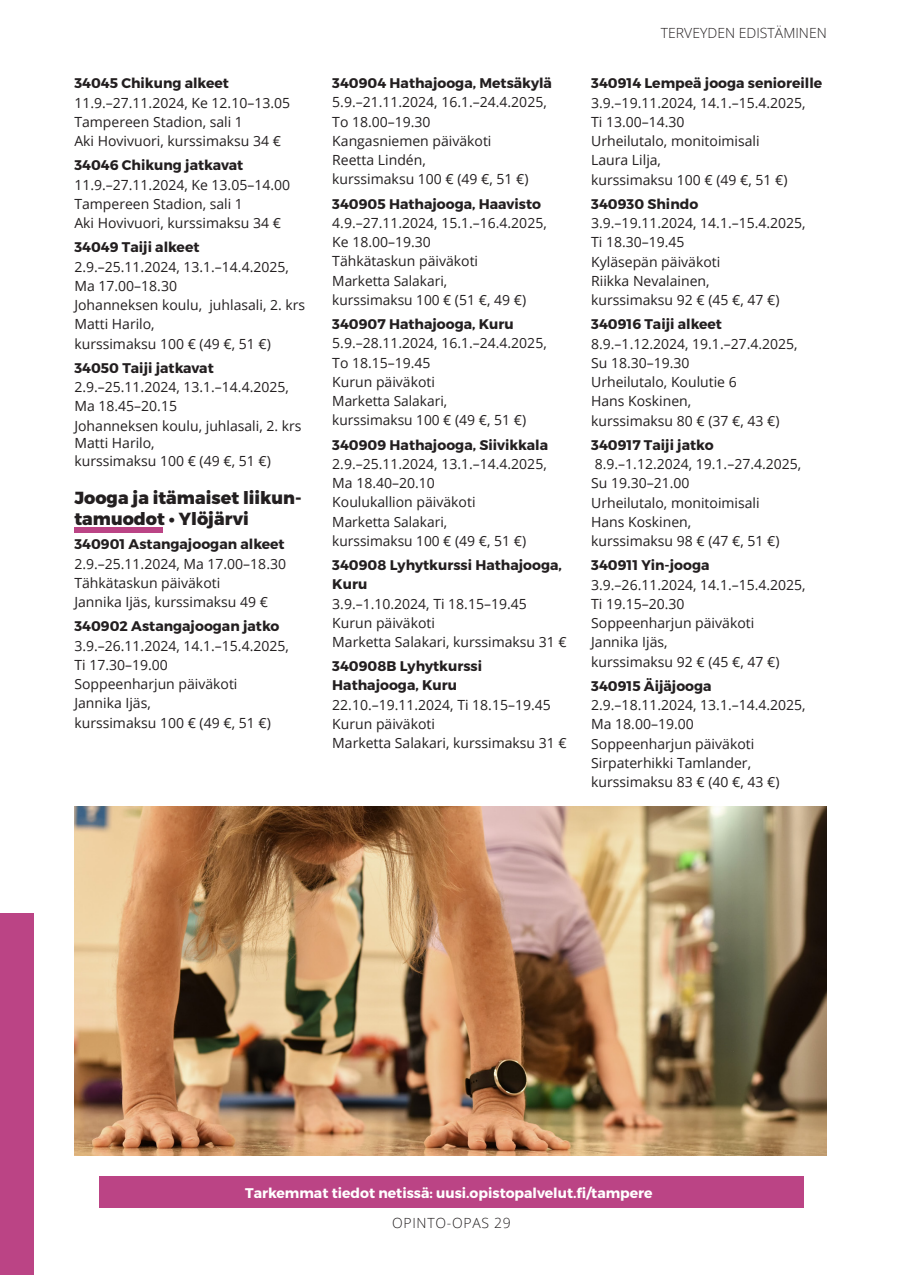
<style>
.page{position:relative;width:903px;height:1275px;background:#fff}
.page>*{position:absolute;margin:0;border:0;box-sizing:border-box;transform-origin:0 0}
.t1{font:800 17.5px/21px "Montserrat";color:#231f20}
.t2{font:14px/19.2px "Open Sans";color:#231f20}
.t3{font:700 14px "Montserrat";color:#fff}
.t4{font:300 14px "Open Sans";color:#231f20}
.t5{font:300 14px "Open Sans";letter-spacing:.05em;color:#231f20}
.s1{font-family:"Montserrat";font-weight:700}
</style>
<div class="page">
<div style="left:99px;top:1177px;width:705px;height:31px;background:#bb4485"></div>
<img style="left:74px;top:806px;width:753px;height:349px">
<div style="left:0;top:914px;width:34px;height:361px;background:#bb4485"></div>
<div style="left:74px;top:527px;width:89px;height:6px;background:#bb4485"></div>
<p class="t2" style="left:74px;top:73px;width:217px"><span class="s1">34045 Chikung alkeet<br></span>11.9.–27.11.2024, Ke 12.10–13.05<br>Tampereen Stadion, sali 1<br>Aki Hovivuori, kurssimaksu 34 €</p>
<p class="t2" style="left:74px;top:155px;width:217px"><span class="s1">34046 Chikung jatkavat<br></span>11.9.–27.11.2024, Ke 13.05–14.00<br>Tampereen Stadion, sali 1<br>Aki Hovivuori, kurssimaksu 34 €</p>
<p class="t2" style="left:74px;top:237px;width:232px"><span class="s1">34049 Taiji alkeet<br></span>2.9.–25.11.2024, 13.1.–14.4.2025,<br>Ma 17.00–18.30<br>Johanneksen koulu, juhlasali, 2. krs<br>Matti Harilo,<br>kurssimaksu 100 € (49 €, 51 €)</p>
<p class="t2" style="left:74px;top:358px;width:229px"><span class="s1">34050 Taiji jatkavat<br></span>2.9.–25.11.2024, 13.1.–14.4.2025,<br>Ma 18.45–20.15<br>Johanneksen koulu, juhlasali, 2. krs</p>
<p class="t2" style="left:74px;top:434px;width:198px;line-height:17.5px">Matti Harilo,<br>kurssimaksu 100 € (49 €, 51 €)</p>
<p class="t1" style="left:74px;top:488px;width:229px">Jooga ja itämaiset liikun&shy;tamuodot • Ylöjärvi</p>
<p class="t2" style="left:74px;top:534px;width:213px"><span class="s1">340901 Astangajoogan alkeet<br></span>2.9.–25.11.2024, Ma 17.00–18.30<br>Tähkätaskun päiväkoti<br>Jannika Ijäs, kurssimaksu 49 €</p>
<p class="t2" style="left:74px;top:616px;width:216px"><span class="s1">340902 Astangajoogan jatko<br></span>3.9.–26.11.2024, 14.1.–15.4.2025,<br>Ti 17.30–19.00<br>Soppeenharjun päiväkoti<br>Jannika Ijäs,<br>kurssimaksu 100 € (49 €, 51 €)</p>
<p class="t2" style="left:332px;top:73px;width:221px"><span class="s1">340904 Hathajooga, Metsäkylä<br></span>5.9.–21.11.2024, 16.1.–24.4.2025,<br>To 18.00–19.30<br>Kangasniemen päiväkoti<br>Reetta Lindén,<br>kurssimaksu 100 € (49 €, 51 €)</p>
<p class="t2" style="left:332px;top:194px;width:216px"><span class="s1">340905 Hathajooga, Haavisto<br></span>4.9.–27.11.2024, 15.1.–16.4.2025,<br>Ke 18.00–19.30<br>Tähkätaskun päiväkoti<br>Marketta Salakari,<br>kurssimaksu 100 € (51 €, 49 €)</p>
<p class="t2" style="left:332px;top:314px;width:216px"><span class="s1">340907 Hathajooga, Kuru<br></span>5.9.–28.11.2024, 16.1.–24.4.2025,<br>To 18.15–19.45<br>Kurun päiväkoti<br>Marketta Salakari,<br>kurssimaksu 100 € (49 €, 51 €)</p>
<p class="t2" style="left:332px;top:434px;width:217px"><span class="s1">340909 Hathajooga, Siivikkala<br></span>2.9.–25.11.2024, 13.1.–14.4.2025,<br>Ma 18.40–20.10<br>Koulukallion päiväkoti<br>Marketta Salakari,<br>kurssimaksu 100 € (49 €, 51 €)</p>
<p class="t2" style="left:332px;top:555px;width:236px"><span class="s1">340908 Lyhytkurssi Hathajooga,<br>Kuru<br></span>3.9.–1.10.2024, Ti 18.15–19.45<br>Kurun päiväkoti<br>Marketta Salakari, kurssimaksu 31 €</p>
<p class="t2" style="left:332px;top:656px;width:236px"><span class="s1">340908B Lyhytkurssi<br>Hathajooga, Kuru<br></span>22.10.–19.11.2024, Ti 18.15–19.45<br>Kurun päiväkoti<br>Marketta Salakari, kurssimaksu 31 €</p>
<p class="t4" style="left:661px;top:23px;width:167px">TERVEYDEN EDISTÄMINEN</p>
<p class="t2" style="left:591px;top:73px;width:233px"><span class="s1">340914 Lempeä jooga senioreille<br></span>3.9.–19.11.2024, 14.1.–15.4.2025,<br>Ti 13.00–14.30<br>Urheilutalo, monitoimisali<br>Laura Lilja,<br>kurssimaksu 100 € (49 €, 51 €)</p>
<p class="t2" style="left:591px;top:194px;width:216px"><span class="s1">340930 Shindo<br></span>3.9.–19.11.2024, 14.1.–15.4.2025,<br>Ti 18.30–19.45<br>Kyläsepän päiväkoti<br>Riikka Nevalainen,<br>kurssimaksu 92 € (45 €, 47 €)</p>
<p class="t2" style="left:591px;top:314px;width:208px"><span class="s1">340916 Taiji alkeet<br></span>8.9.–1.12.2024, 19.1.–27.4.2025,<br>Su 18.30–19.30<br>Urheilutalo, Koulutie 6<br>Hans Koskinen,<br>kurssimaksu 80 € (37 €, 43 €)</p>
<p class="t2" style="left:591px;top:435px;width:212px"><span class="s1">340917 Taiji jatko<br></span>8.9.–1.12.2024, 19.1.–27.4.2025,<br>Su 19.30–21.00<br>Urheilutalo, monitoimisali<br>Hans Koskinen,<br>kurssimaksu 98 € (47 €, 51 €)</p>
<p class="t2" style="left:591px;top:555px;width:216px"><span class="s1">340911 Yin-jooga<br></span>3.9.–26.11.2024, 14.1.–15.4.2025,<br>Ti 19.15–20.30<br>Soppeenharjun päiväkoti<br>Jannika Ijäs,<br>kurssimaksu 92 € (45 €, 47 €)</p>
<p class="t2" style="left:591px;top:676px;width:216px"><span class="s1">340915 Äijäjooga<br></span>2.9.–18.11.2024, 13.1.–14.4.2025,<br>Ma 18.00–19.00<br>Soppeenharjun päiväkoti<br>Sirpaterhikki Tamlander, kurssimaksu 83 € (40 €, 43 €)</p>
<p class="t3" style="left:245px;top:1184px;width:409px">Tarkemmat tiedot netissä: uusi.opistopalvelut.fi/tampere</p>
<p class="t5" style="left:392px;top:1213px;width:120px">OPINTO-OPAS 29</p>
</div>
